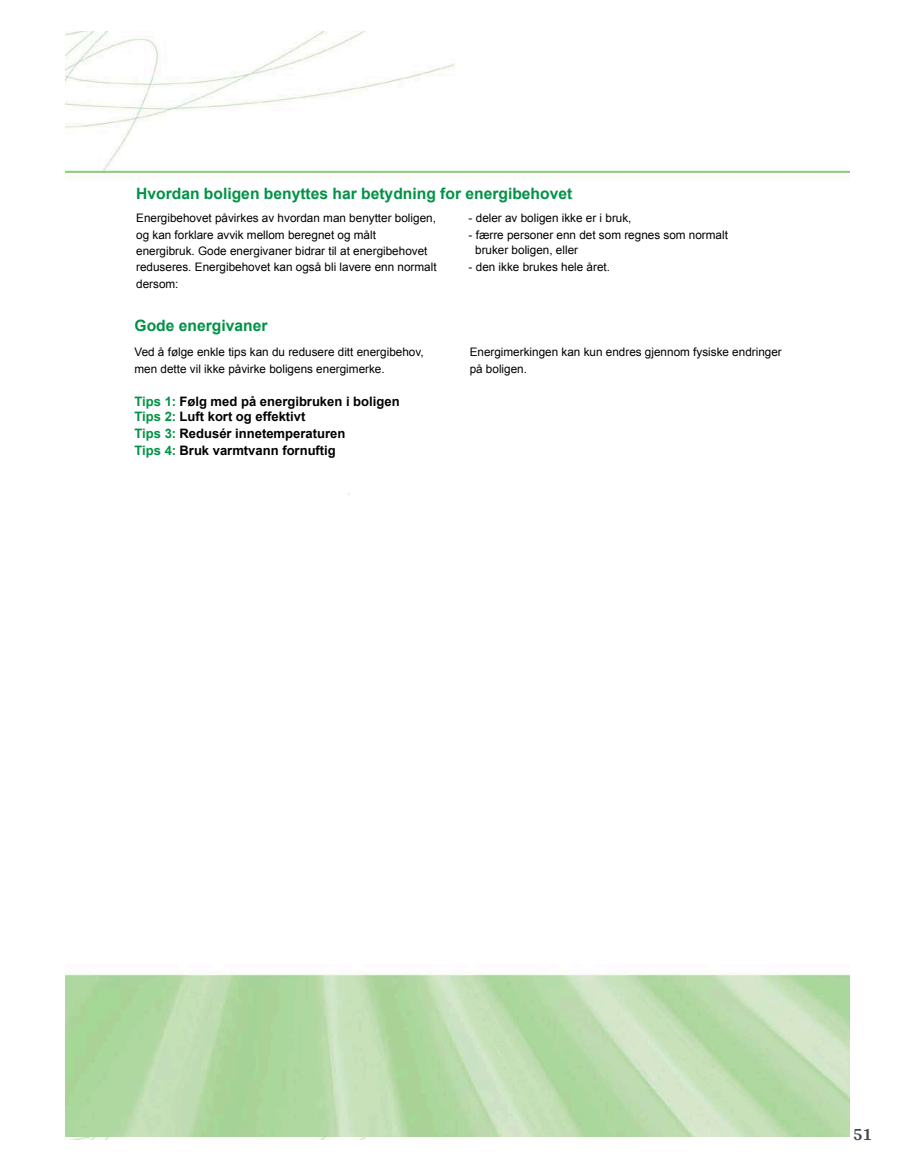
<style>
.page{position:relative;width:915px;height:1172px;background:#fff}
.page>*{position:absolute;margin:0;border:0;box-sizing:border-box;transform-origin:0 0}
.t1{font:700 18px "Arya";color:#414749}
.t2{font:700 15.6px "Arial";color:#009246}
.t3{font:700 13.05px/15.6px "Arial";color:#000}
.t4{font:11.7px/17px "Arial";color:#000}
.s1{color:#009246}
</style>
<div class="page">
<img style="left:66px;top:32px;width:783px;height:1107px">
<h2 class="t2" style="left:136px;top:182px;width:437px">Hvordan boligen benyttes har betydning for energibehovet</h2>
<p class="t4" style="left:136px;top:209px;width:301px">Energibehovet påvirkes av hvordan man benytter boligen, og kan forklare avvik mellom beregnet og målt</p>
<p class="t4" style="left:136px;top:242px;width:302px">energibruk. Gode energivaner bidrar til at energibehovet reduseres. Energibehovet kan også bli lavere enn normalt dersom:</p>
<p class="t4" style="left:468px;top:209px;width:164px">- deler av boligen ikke er i bruk,</p>
<p class="t4" style="left:475px;top:227px;width:254px;line-height:15.6px;text-indent:-7px">- færre personer enn det som regnes som normalt bruker boligen, eller</p>
<p class="t4" style="left:468px;top:259px;width:143px">- den ikke brukes hele året.</p>
<h2 class="t2" style="left:134px;top:315px;width:134px">Gode energivaner</h2>
<p class="t4" style="left:134px;top:343px;width:290px">Ved å følge enkle tips kan du redusere ditt energibehov, men dette vil ikke påvirke boligens energimerke.</p>
<p class="t3" style="left:134px;top:393px;width:266px"><span class="s1">Tips 1:</span> Følg med på energibruken i boligen<br><span class="s1">Tips 2:</span> Luft kort og effektivt</p>
<p class="t3" style="left:134px;top:425px;width:212px;line-height:17px"><span class="s1">Tips 3:</span> Redusér innetemperaturen<br><span class="s1">Tips 4:</span> Bruk varmtvann fornuftig</p>
<p class="t4" style="left:469px;top:343px;width:313px">Energimerkingen kan kun endres gjennom fysiske endringer på boligen.</p>
<h1 class="t1" style="left:852px;top:1123px;width:21px">51</h1>
</div>
